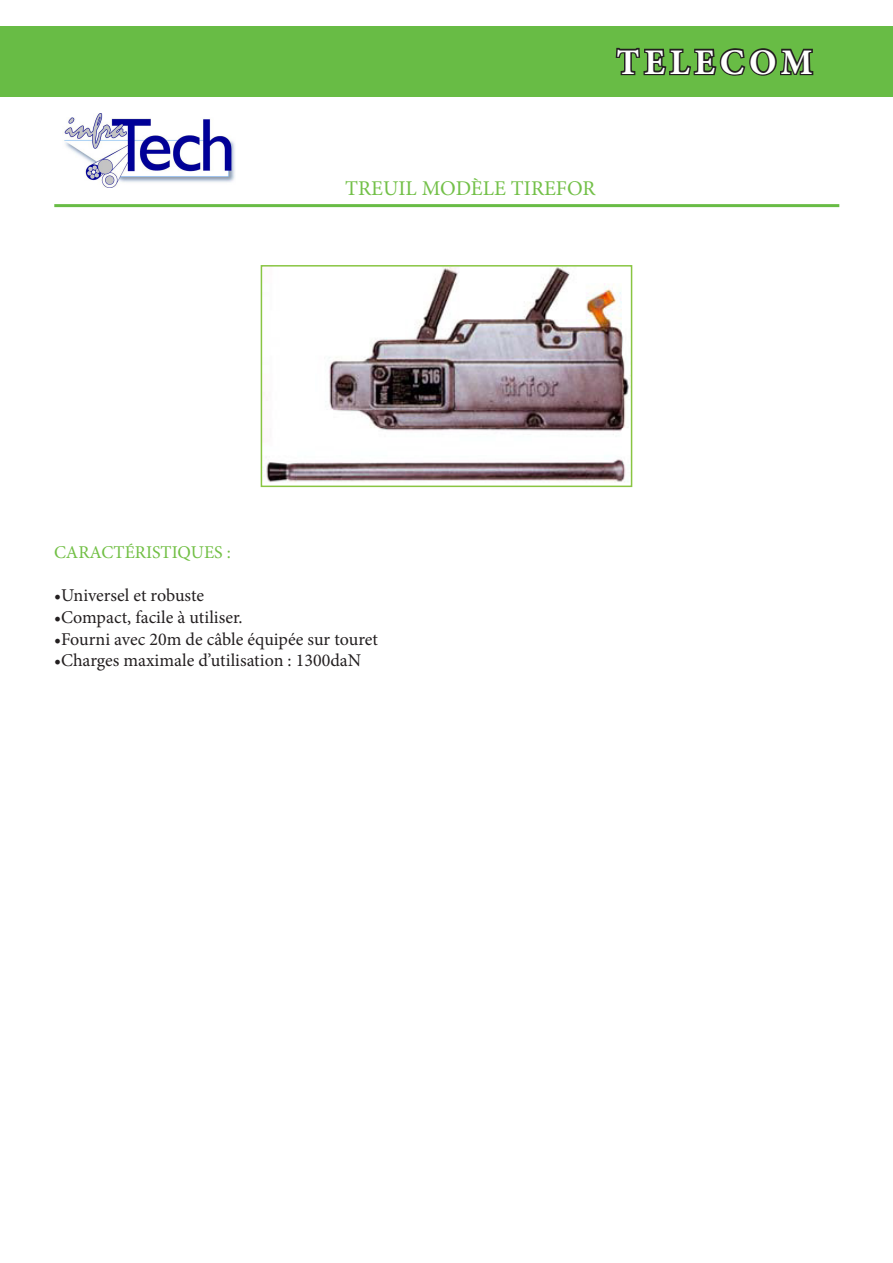
<style>
.page{position:relative;width:893px;height:1263px;background:#fff}
.page>*{position:absolute;margin:0;border:0;box-sizing:border-box;transform-origin:0 0}
.t1{font:700 36px "Minion Pro";letter-spacing:.13em;color:#fff}
.t2{font:21px "Minion Pro";color:#73c048}
.t3{font:18px "Minion Pro";color:#231f20}
.t4{font:18px "Minion Pro";color:#71bf44}
</style>
<div class="page">
<div style="left:0;top:26px;width:893px;height:70px;background:#68bc45"></div>
<svg style="left:615px;top:47px;width:199px;height:29px"></svg>
<hr style="left:54px;top:204px;width:785px;height:3px;background:#68bc45">
<img style="left:64px;top:114px;width:171px;height:74px">
<img style="left:266px;top:268px;width:363px;height:214px">
<div style="left:261px;top:265px;width:371px;height:222px;border:2px solid #89c542"></div>
<p class="t1" style="left:616px;top:37px;width:198px">TELECOM</p>
<p class="t2" style="left:345px;top:174px;width:252px">TREUIL MODÈLE TIREFOR</p>
<p class="t4" style="left:54px;top:540px;width:179px">CARACTÉRISTIQUES :</p>
<p class="t3" style="left:54px;top:583px;width:152px">•Universel et robuste</p>
<p class="t3" style="left:54px;top:605px;width:190px">•Compact, facile à utiliser.</p>
<p class="t3" style="left:54px;top:627px;width:325px">•Fourni avec 20m de câble équipée sur touret</p>
<p class="t3" style="left:54px;top:648px;width:309px">•Charges maximale d’utilisation : 1300daN</p>
</div>
